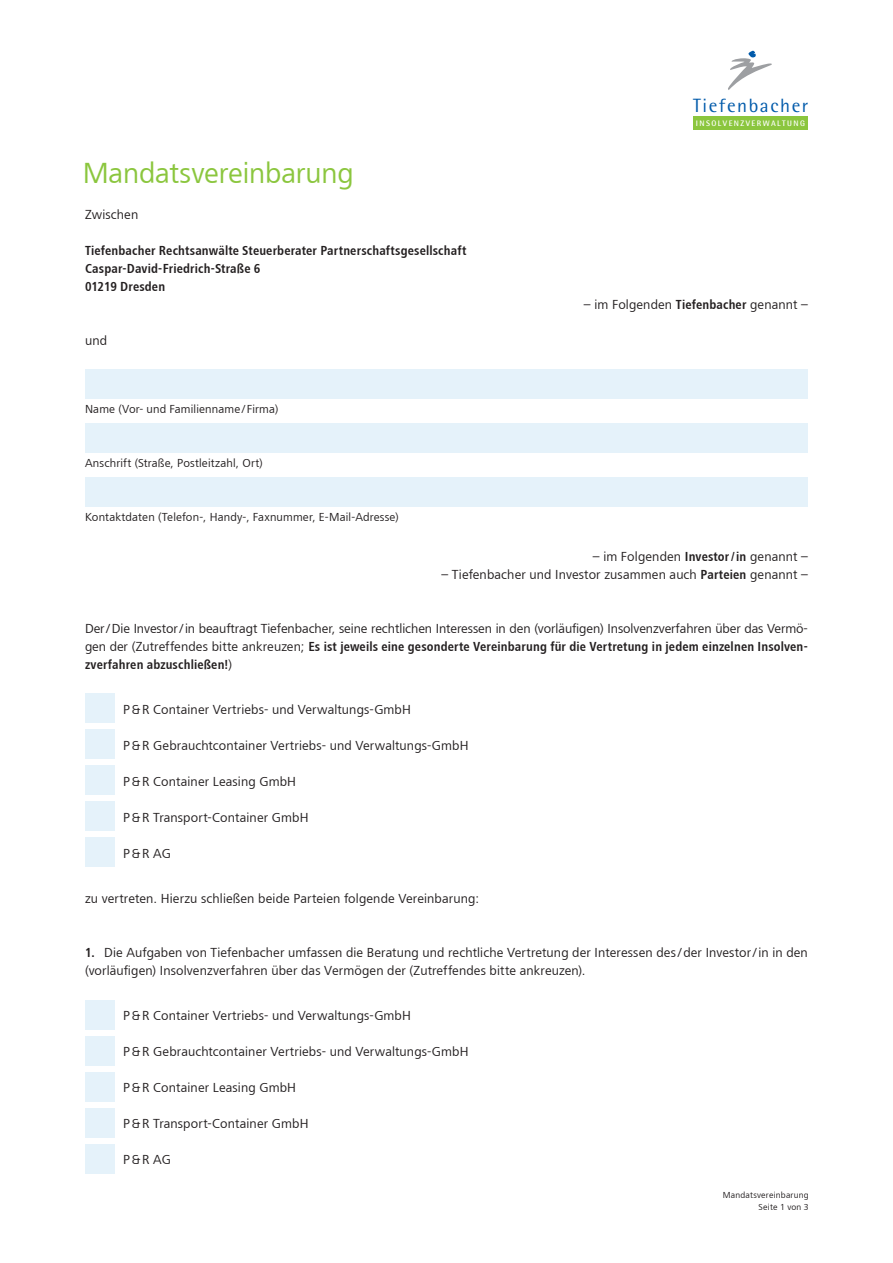
<style>
.page{position:relative;width:893px;height:1263px;background:#fff}
.page>*{position:absolute;margin:0;border:0;box-sizing:border-box;transform-origin:0 0}
.t1{font:30px "Lino Frutiger Next";letter-spacing:-.005em;color:#8bc63e}
.t2{font:19.2px "Rotis Semi Sans Std";letter-spacing:.08em;color:#015aaa}
.t3{font:13.5px/18px "Lino Frutiger Next";letter-spacing:.01em;color:#231f20;text-align:justify}
.t4{font:700 condensed 13.5px/18px "Lino Frutiger Next";letter-spacing:.01em;color:#231f20}
.t5{font:12px "Lino Frutiger Next";letter-spacing:.015em;color:#231f20}
.t6{font:9px/12px "Lino Frutiger Next";letter-spacing:.025em;color:#231f20;text-align:right}
.t7{font:700 7.95px "Rotis Semi Sans Std";letter-spacing:.18em;color:#fff}
.s1{font-weight:700;font-stretch:condensed}
</style>
<div class="page">
<svg style="left:728px;top:51px;width:44px;height:39px"></svg>
<div style="left:693px;top:116px;width:115px;height:13px;background:#8bc63e"></div>
<div style="left:85px;top:369px;width:723px;height:30px;background:#e5f2fa"></div>
<div style="left:85px;top:423px;width:723px;height:30px;background:#e5f2fa"></div>
<div style="left:85px;top:477px;width:723px;height:30px;background:#e5f2fa"></div>
<div style="left:85px;top:693px;width:30px;height:30px;background:#e5f2fa"></div>
<div style="left:85px;top:729px;width:30px;height:30px;background:#e5f2fa"></div>
<div style="left:85px;top:765px;width:30px;height:30px;background:#e5f2fa"></div>
<div style="left:85px;top:801px;width:30px;height:30px;background:#e5f2fa"></div>
<div style="left:85px;top:837px;width:30px;height:30px;background:#e5f2fa"></div>
<div style="left:85px;top:999px;width:30px;height:30px;background:#e5f2fa"></div>
<div style="left:85px;top:1035px;width:30px;height:30px;background:#e5f2fa"></div>
<div style="left:85px;top:1071px;width:30px;height:30px;background:#e5f2fa"></div>
<div style="left:85px;top:1107px;width:30px;height:30px;background:#e5f2fa"></div>
<div style="left:85px;top:1143px;width:30px;height:30px;background:#e5f2fa"></div>
<h1 class="t1" style="left:83px;top:157px;width:273px">Mandatsvereinbarung</h1>
<p class="t3" style="left:85px;top:206px;width:55px">Zwischen</p>
<p class="t4" style="left:85px;top:242px;width:383px">Tiefenbacher Rechtsanwälte Steuerberater Partnerschaftsgesellschaft<br>Caspar-David-Friedrich-Straße 6<br>01219 Dresden</p>
<p class="t3" style="left:85px;top:332px;width:24px">und</p>
<p class="t5" style="left:85px;top:402px;width:195px">Name (Vor- und Familienname /Firma)</p>
<p class="t5" style="left:85px;top:456px;width:179px">Anschrift (Straße, Postleitzahl, Ort)</p>
<p class="t5" style="left:85px;top:510px;width:315px">Kontaktdaten (Telefon-, Handy-, Faxnummer, E-Mail-Adresse)</p>
<h2 class="t2" style="left:693px;top:94px;width:117px">Tiefenbacher</h2>
<p class="t7" style="left:696px;top:118px;width:111px">INSOLVENZVERWALTUNG</p>
<p class="t3" style="left:584px;top:296px;width:225px">– im Folgenden <span class="s1">Tiefenbacher</span> genannt –</p>
<p class="t3" style="left:593px;top:548px;width:216px">– im Folgenden <span class="s1">Investor/in</span> genannt –</p>
<p class="t3" style="left:442px;top:566px;width:368px">– Tiefenbacher und Investor zusammen auch <span class="s1">Parteien</span> genannt –</p>
<p class="t3" style="left:85px;top:620px;width:724px">Der / Die Investor / in beauftragt Tiefenbacher, seine rechtlichen Interessen in den (vorläufigen) Insolvenzverfahren über das Vermö&shy;gen der (Zutreffendes bitte ankreuzen; <span class="s1">Es ist jeweils eine gesonderte Vereinbarung für die Vertretung in jedem einzelnen Insolven&shy;zverfahren abzuschließen!</span>)</p>
<p class="t3" style="left:123px;top:700px;width:289px">P&amp;R Container Vertriebs- und Verwaltungs-GmbH</p>
<p class="t3" style="left:123px;top:736px;width:347px">P&amp;R Gebrauchtcontainer Vertriebs- und Verwaltungs-GmbH</p>
<p class="t3" style="left:123px;top:772px;width:174px">P&amp;R Container Leasing GmbH</p>
<p class="t3" style="left:123px;top:808px;width:187px">P&amp;R Transport-Container GmbH</p>
<p class="t3" style="left:123px;top:844px;width:49px">P&amp;R AG</p>
<p class="t3" style="left:85px;top:890px;width:396px">zu vertreten. Hierzu schließen beide Parteien folgende Vereinbarung:</p>
<p class="t3" style="left:85px;top:944px;width:724px"><span class="s1">1.</span> Die Aufgaben von Tiefenbacher umfassen die Beratung und rechtliche Vertretung der Interessen des/der Investor/in in den (vorläufigen) Insolvenzverfahren über das Vermögen der (Zutreffendes bitte ankreuzen).</p>
<p class="t3" style="left:123px;top:1006px;width:289px">P&amp;R Container Vertriebs- und Verwaltungs-GmbH</p>
<p class="t3" style="left:123px;top:1042px;width:347px">P&amp;R Gebrauchtcontainer Vertriebs- und Verwaltungs-GmbH</p>
<p class="t3" style="left:123px;top:1078px;width:174px">P&amp;R Container Leasing GmbH</p>
<p class="t3" style="left:123px;top:1114px;width:187px">P&amp;R Transport-Container GmbH</p>
<p class="t3" style="left:123px;top:1150px;width:49px">P&amp;R AG</p>
<p class="t6" style="left:723px;top:1188px;width:88px">Mandatsvereinbarung<br>Seite 1 von 3</p>
</div>
